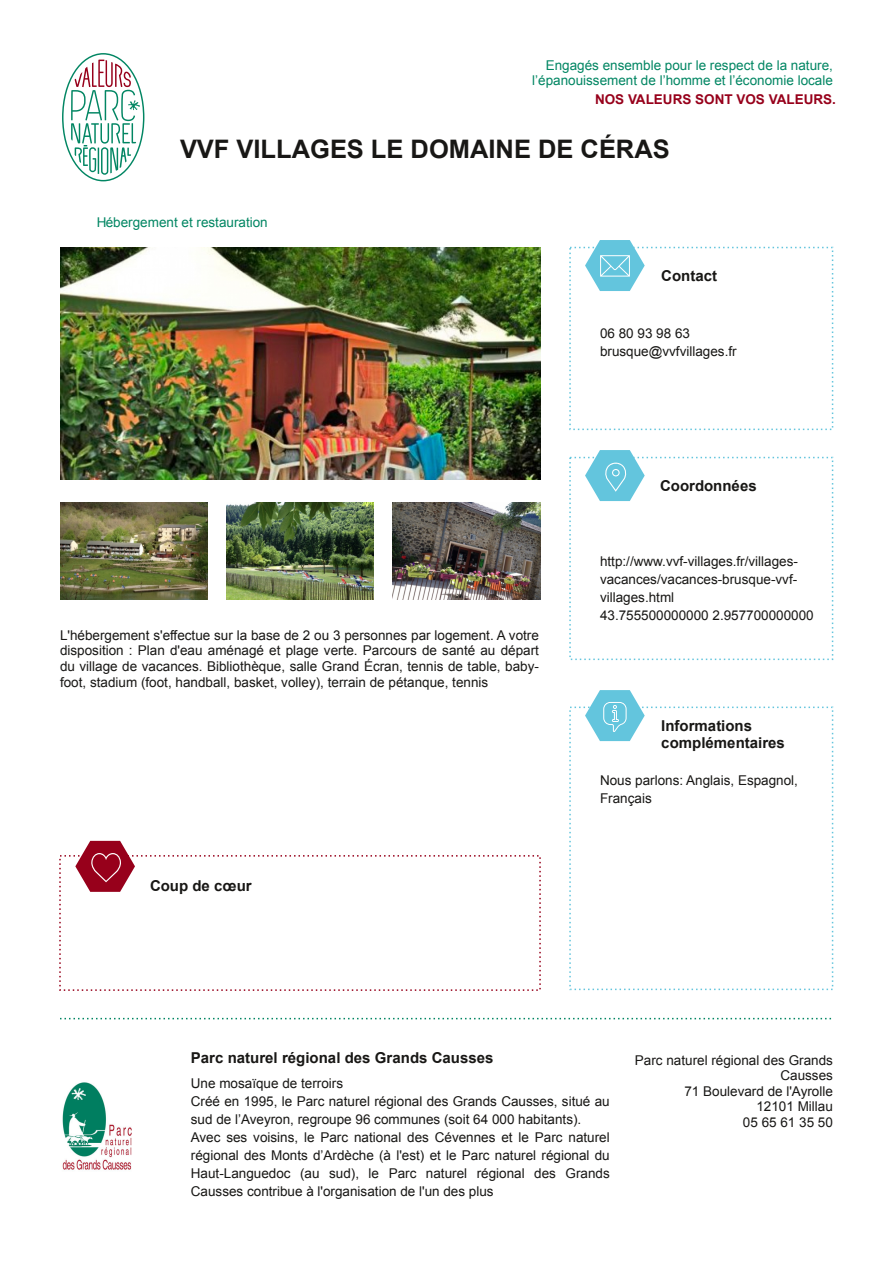
<style>
.page{position:relative;width:893px;height:1263px;background:#fff}
.page>*{position:absolute;margin:0;border:0;box-sizing:border-box;transform-origin:0 0}
.t1{font:700 25.5px "Arial";color:#181715}
.t2{font:700 15px/17.2px "Arial";color:#181715}
.t3{font:13.5px/18px "Arial";color:#181715}
.t4{font:13.5px/15.5px "Arial";color:#028663;text-align:right}
.t5{font:700 13.5px "Arial";color:#97001b}
</style>
<div class="page">
<img style="left:62px;top:1082px;width:70px;height:88px">
<svg style="left:60px;top:1018px;width:772px;height:1px"></svg>
<svg style="left:585px;top:690px;width:60px;height:51px"></svg>
<svg style="left:585px;top:450px;width:60px;height:51px"></svg>
<svg style="left:585px;top:240px;width:60px;height:51px"></svg>
<svg style="left:75px;top:841px;width:60px;height:51px"></svg>
<img style="left:393px;top:502px;width:147px;height:98px">
<img style="left:226px;top:502px;width:148px;height:98px">
<img style="left:60px;top:502px;width:147px;height:98px">
<img style="left:60px;top:248px;width:480px;height:232px">
<svg style="left:62px;top:53px;width:83px;height:129px"></svg>
<p class="t4" style="left:532px;top:57px;width:302px">Engagés ensemble pour le respect de la nature, l’épanouissement de l’homme et l’économie locale</p>
<p class="t5" style="left:595px;top:92px;width:242px">NOS VALEURS SONT VOS VALEURS.</p>
<h1 class="t1" style="left:180px;top:135px;width:491px">VVF VILLAGES LE DOMAINE DE CÉRAS</h1>
<p class="t4" style="left:96px;top:215px;width:173px">Hébergement et restauration</p>
<p class="t3" style="left:60px;top:627px;width:480px;line-height:15.5px;text-align:justify">L'hébergement s'effectue sur la base de 2 ou 3 personnes par logement. A votre disposition : Plan d'eau aménagé et plage verte. Parcours de santé au départ du village de vacances. Bibliothèque, salle Grand Écran, tennis de table, baby&shy;foot, stadium (foot, handball, basket, volley), terrain de pétanque, tennis</p>
<p class="t2" style="left:150px;top:877px;width:103px">Coup de cœur</p>
<p class="t2" style="left:661px;top:267px;width:57px">Contact</p>
<p class="t3" style="left:600px;top:324px;width:138px">06 80 93 98 63 brusque@vvfvillages.fr</p>
<p class="t2" style="left:660px;top:477px;width:98px">Coordonnées</p>
<p class="t3" style="left:600px;top:552px;width:215px">http://www.vvf-villages.fr/villages&shy;vacances/vacances-brusque-vvf&shy;villages.html<br>43.755500000000 2.957700000000</p>
<p class="t2" style="left:661px;top:717px;width:125px">Informations complémentaires</p>
<p class="t3" style="left:600px;top:771px;width:199px">Nous parlons: Anglais, Espagnol,<br>Français</p>
<p class="t2" style="left:191px;top:1049px;width:304px">Parc naturel régional des Grands Causses</p>
<p class="t3" style="left:191px;top:1074px;width:420px">Une mosaïque de terroirs<br>Créé en 1995, le Parc naturel régional des Grands Causses, situé au sud de l’Aveyron, regroupe 96 communes (soit 64 000 habitants).<br>Avec ses voisins, le Parc national des Cévennes et le Parc naturel régional des Monts d’Ardèche (à l'est) et le Parc naturel régional du Haut-Languedoc (au sud), le Parc naturel régional des Grands Causses contribue à l'organisation de l'un des plus</p>
<p class="t3" style="left:635px;top:1052px;width:200px;line-height:15.5px;text-align:right">Parc naturel régional des Grands<br>Causses<br>71 Boulevard de l'Ayrolle<br>12101 Millau<br>05 65 61 35 50</p>
</div>
